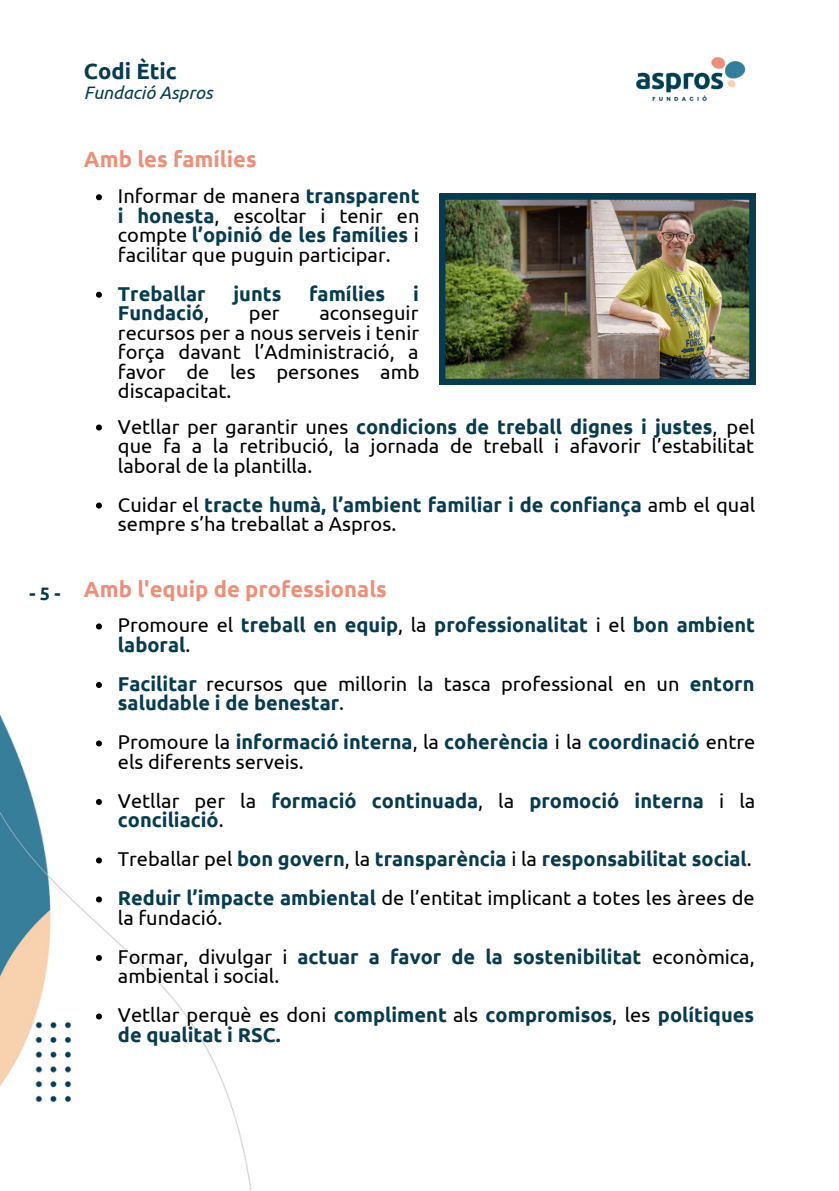
<style>
.page{position:relative;width:839px;height:1191px;background:#fff}
.page>*{position:absolute;margin:0;border:0;box-sizing:border-box;transform-origin:0 0}
.t1{font:700 22px "Ubuntu";color:#ed907a}
.t2{font:700 22px "Ubuntu";color:#073b4f}
.t3{font:20px/19.6px "Ubuntu";color:#000}
.t4{font:700 20px/19.6px "Ubuntu";color:#073b4f}
.t5{font:italic 18px "Ubuntu";color:#073b4f}
.t6{font:700 18px "Ubuntu";color:#073b4f}
.s1{font-weight:700;color:#073b4f}
.s2{font-weight:400;color:#000}
</style>
<div class="page">
<img style="left:0;top:715px;width:252px;height:475px">
<img style="left:636px;top:56px;width:110px;height:45px">
<svg style="left:96px;top:194px;width:6px;height:6px"></svg>
<svg style="left:96px;top:292px;width:6px;height:6px"></svg>
<svg style="left:96px;top:623px;width:6px;height:6px"></svg>
<svg style="left:96px;top:682px;width:6px;height:6px"></svg>
<svg style="left:96px;top:740px;width:6px;height:6px"></svg>
<svg style="left:96px;top:799px;width:6px;height:6px"></svg>
<svg style="left:96px;top:857px;width:6px;height:6px"></svg>
<svg style="left:96px;top:896px;width:6px;height:6px"></svg>
<svg style="left:96px;top:955px;width:6px;height:6px"></svg>
<svg style="left:96px;top:1013px;width:6px;height:6px"></svg>
<img style="left:439px;top:194px;width:316px;height:191px">
<svg style="left:96px;top:425px;width:6px;height:6px"></svg>
<svg style="left:96px;top:503px;width:6px;height:6px"></svg>
<p class="t6" style="left:29px;top:583px;width:33px">-5-</p>
<p class="t2" style="left:84px;top:59px;width:94px">Codi Ètic</p>
<p class="t5" style="left:84px;top:82px;width:130px">Fundació Aspros</p>
<p class="t1" style="left:84px;top:146px;width:174px">Amb les famílies</p>
<p class="t3" style="left:118px;top:186px;width:303px;text-align:justify">Informar de manera <span class="s1">transparent i honesta</span>, escoltar i tenir en compte <span class="s1">l’opinió de les famílies</span> i facilitar que puguin participar.</p>
<p class="t4" style="left:118px;top:284px;width:89px">Treballar</p>
<p class="t4" style="left:233px;top:284px;width:49px">junts</p>
<p class="t4" style="left:309px;top:284px;width:77px">famílies</p>
<p class="t4" style="left:413px;top:284px;width:7px">i</p>
<p class="t4" style="left:118px;top:303px;width:92px">Fundació<span class="s2">,</span></p>
<p class="t3" style="left:249px;top:303px;width:32px">per</p>
<p class="t3" style="left:118px;top:303px;width:303px;text-align:justify;text-indent:201px">aconseguir recursos per a nous serveis i tenir força davant l’Administració, a favor de les persones amb discapacitat.</p>
<p class="t3" style="left:118px;top:416px;width:638px;text-align:justify">Vetllar per garantir unes <span class="s1">condicions de treball dignes i justes</span>, pel que fa a la retribució, la jornada de treball i afavorir l’estabilitat laboral de la plantilla.</p>
<p class="t3" style="left:118px;top:494px;width:639px">Cuidar el <span class="s1">tracte humà, l’ambient familiar i de confiança</span> amb el qual sempre s’ha treballat a Aspros.</p>
<p class="t1" style="left:84px;top:576px;width:304px">Amb l'equip de professionals</p>
<p class="t4" style="left:118px;top:615px;width:638px"><span class="s2">Promoure el</span> treball en equip<span class="s2">, la</span> professionalitat <span class="s2">i el</span> bon ambient laboral<span class="s2">.</span></p>
<p class="t3" style="left:118px;top:674px;width:638px"><span class="s1">Facilitar</span> recursos que millorin la tasca professional en un <span class="s1">entorn saludable i de benestar</span>.</p>
<p class="t3" style="left:118px;top:732px;width:639px">Promoure la <span class="s1">informació interna</span>, la <span class="s1">coherència</span> i la <span class="s1">coordinació</span> entre els diferents serveis.</p>
<p class="t4" style="left:118px;top:791px;width:638px"><span class="s2">Vetllar per la</span> formació continuada<span class="s2">, la</span> promoció interna <span class="s2">i la </span>conciliació<span class="s2">.</span></p>
<p class="t4" style="left:118px;top:849px;width:635px"><span class="s2">Treballar pel</span> bon govern<span class="s2">, la</span> transparència <span class="s2">i la</span> responsabilitat social<span class="s2">.</span></p>
<p class="t3" style="left:118px;top:888px;width:638px"><span class="s1">Reduir l’impacte ambiental</span> de l’entitat implicant a totes les àrees de la fundació.</p>
<p class="t3" style="left:118px;top:947px;width:638px">Formar, divulgar i <span class="s1">actuar a favor de la sostenibilitat</span> econòmica, ambiental i social.</p>
<p class="t4" style="left:118px;top:1005px;width:637px"><span class="s2">Vetllar perquè es doni</span> compliment <span class="s2">als</span> compromisos<span class="s2">, les</span> polítiques de qualitat i RSC.</p>
</div>
